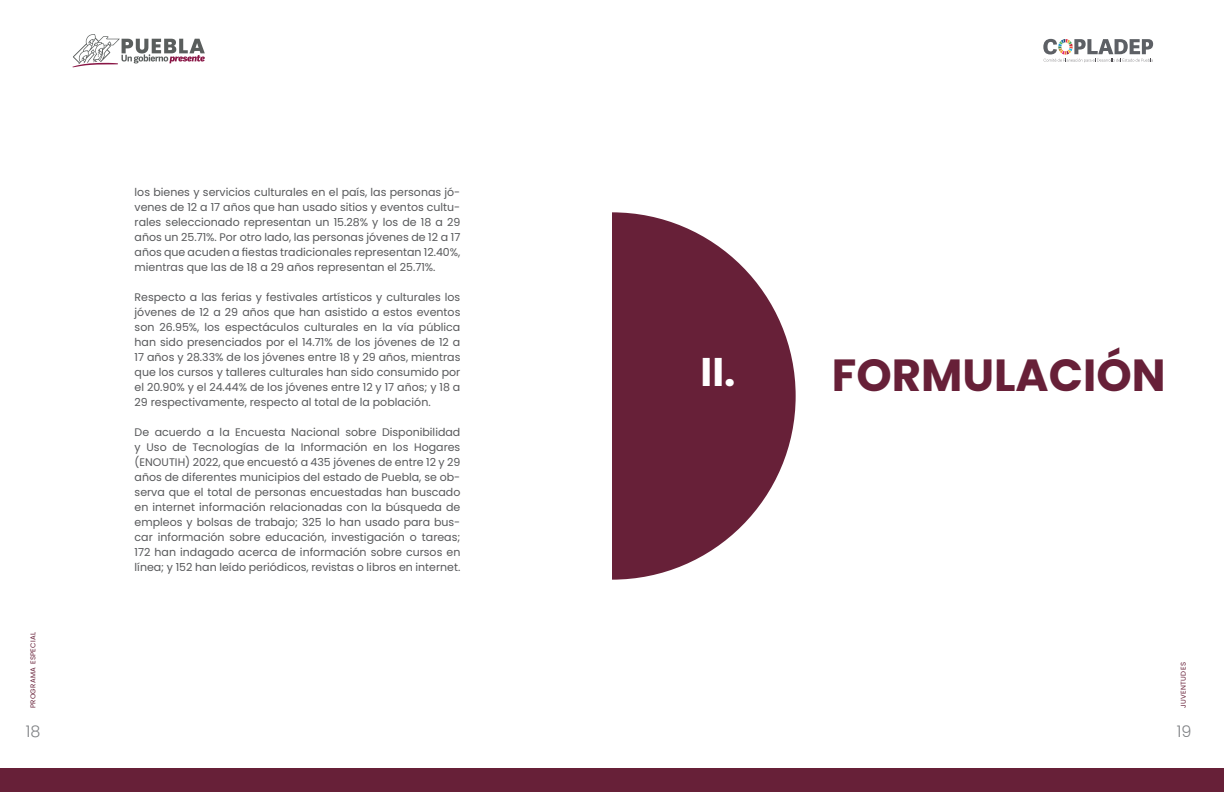
<style>
.page{position:relative;width:1224px;height:792px;background:#fff}
.page>*{position:absolute;margin:0;border:0;box-sizing:border-box;transform-origin:0 0}
.Tematica{font:700 45px "Poppins";color:#672038}
.título{font:700 40px "Poppins";color:#fff}
.t1{font:300 16px "Poppins";color:#808285}
.texto{font:11px/15px "Poppins";color:#57585a;text-align:justify}
.t2{font:7px "Poppins";letter-spacing:.05em;color:#672038}
</style>
<div class="page">
<svg style="left:72px;top:34px;width:133px;height:33px"></svg>
<div style="left:0;top:768px;width:1224px;height:24px;background:#672038"></div>
<svg style="left:1043px;top:39px;width:110px;height:23px"></svg>
<svg style="left:612px;top:212px;width:184px;height:368px;fill:#672038"></svg>
<p class="t2" style="left:29px;top:708px;width:78px;rotate:-90deg">PROGRAMA ESPECIAL</p>
<p class="texto" style="left:135px;top:184px;width:327px">los bienes y servicios culturales en el país, las personas jó&shy;venes de 12 a 17 años que han usado sitios y eventos cultu&shy;rales seleccionado representan un 15.28% y los de 18 a 29 años un 25.71%. Por otro lado, las personas jóvenes de 12 a 17 años que acuden a fiestas tradicionales representan 12.40%, mientras que las de 18 a 29 años representan el 25.71%.</p>
<p class="texto" style="left:135px;top:289px;width:327px">Respecto a las ferias y festivales artísticos y culturales los jóvenes de 12 a 29 años que han asistido a estos eventos son 26.95%, los espectáculos culturales en la vía pública han sido presenciados por el 14.71% de los jóvenes de 12 a 17 años y 28.33% de los jóvenes entre 18 y 29 años, mientras que los cursos y talleres culturales han sido consumido por el 20.90% y el 24.44% de los jóvenes entre 12 y 17 años; y 18 a 29 respectivamente, respecto al total de la población.</p>
<p class="texto" style="left:135px;top:424px;width:327px">De acuerdo a la Encuesta Nacional sobre Disponibilidad y Uso de Tecnologías de la Información en los Hogares (ENOUTIH) 2022, que encuestó a 435 jóvenes de entre 12 y 29 años de diferentes municipios del estado de Puebla, se ob&shy;serva que el total de personas encuestadas han buscado en internet información relacionadas con la búsqueda de empleos y bolsas de trabajo; 325 lo han usado para bus&shy;car información sobre educación, investigación o tareas; 172 han indagado acerca de información sobre cursos en línea; y 152 han leído periódicos, revistas o libros en internet.</p>
<p class="título" style="left:701px;top:349px;width:36px">II.</p>
<p class="Tematica" style="left:832px;top:349px;width:335px">FORMULACIÓN</p>
<p class="t2" style="left:1179px;top:708px;width:47px;rotate:-90deg">JUVENTUDES</p>
<h3 class="t1" style="left:26px;top:722px;width:16px">18</h3>
<h3 class="t1" style="left:1177px;top:722px;width:16px">19</h3>
</div>
